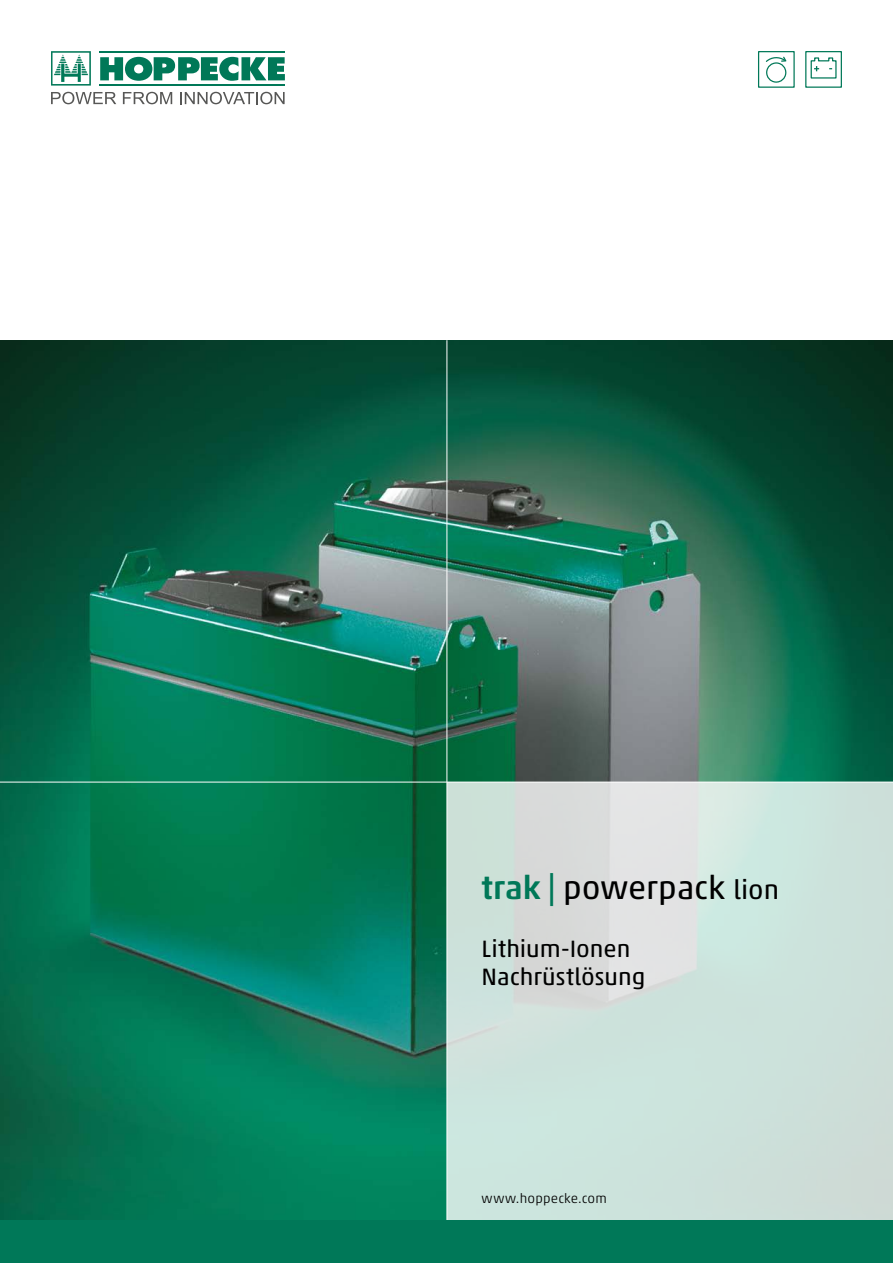
<style>
.page{position:relative;width:893px;height:1263px;background:#fff}
.page>*{position:absolute;margin:0;border:0;box-sizing:border-box;transform-origin:0 0}
.t1{font:33px "Akko Pro";letter-spacing:-.005em;color:#000}
.t2{font:24px/28.8px "Akko Pro";color:#000}
.t3{font:300 13.5px "Akko Pro";letter-spacing:.015em;color:#000}
.s1{font-weight:500;color:#007858}
.s2{font-size:27px}
</style>
<div class="page">
<img style="left:0;top:341px;width:893px;height:879px">
<hr style="left:0;top:782px;width:893px;height:1px;background:#fff">
<hr style="left:447px;top:340px;width:1px;height:885px;background:#fff">
<svg style="left:447px;top:782px;width:446px;height:438px;background:#d0e1dc"></svg>
<svg style="left:100px;top:57px;width:185px;height:24px"></svg>
<hr style="left:100px;top:51px;width:185px;height:1px;background:#007858">
<hr style="left:100px;top:84px;width:185px;height:2px;background:#007858">
<svg style="left:51px;top:51px;width:40px;height:35px"></svg>
<svg style="left:51px;top:92px;width:65px;height:12px"></svg>
<svg style="left:123px;top:92px;width:49px;height:12px"></svg>
<svg style="left:180px;top:92px;width:105px;height:12px"></svg>
<div style="left:0;top:1220px;width:893px;height:43px;background:#007858"></div>
<div style="left:758px;top:51px;width:37px;height:37px;border:1px solid #007858"></div>
<svg style="left:765px;top:57px;width:21px;height:5px"></svg>
<div style="left:766px;top:62px;width:21px;height:21px;border:1px solid #007858;border-radius:50%"></div>
<div style="left:805px;top:51px;width:37px;height:37px;border:1px solid #007858"></div>
<svg style="left:810px;top:57px;width:27px;height:22px"></svg>
<h1 class="t1" style="left:482px;top:868px;width:299px"><span class="s1">trak |</span> powerpack <span class="s2">lion</span></h1>
<p class="t2" style="left:482px;top:934px;width:165px">Lithium-Ionen<br>Nachrüstlösung</p>
<p class="t3" style="left:482px;top:1191px;width:127px">www.hoppecke.com</p>
</div>
